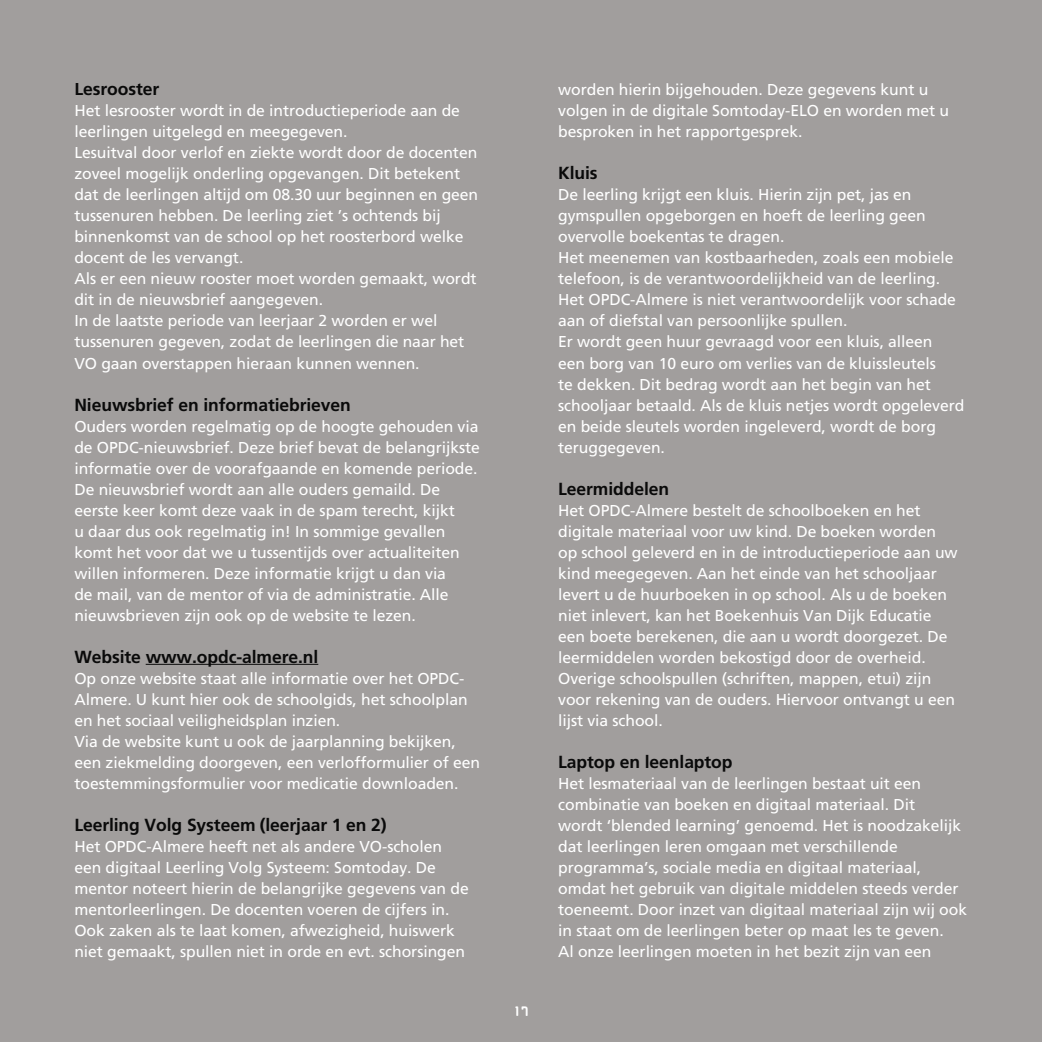
<style>
.page{position:relative;width:1042px;height:1042px;background:#a19e9d}
.page>*{position:absolute;margin:0;border:0;box-sizing:border-box;transform-origin:0 0}
.t1{font:700 17.5px "Frutiger LT Pro";letter-spacing:-.005em;color:#0a0a0a}
.t2{font:15.75px/21px "Frutiger LT Pro";letter-spacing:-.005em;color:#fff}
.t3{font:12.25px "Airstrip Four";color:#fff}
</style>
<div class="page">
<hr style="left:146px;top:664px;width:172px;height:1px;background:#0a0a0a">
<p class="t1" style="left:74px;top:79px;width:86px">Lesrooster</p>
<p class="t2" style="left:74px;top:101px;width:405px">Het lesrooster wordt in de introductieperiode aan de leerlingen uitgelegd en meegegeven.<br>Lesuitval door verlof en ziekte wordt door de docenten zoveel mogelijk onderling opgevangen. Dit betekent dat de leerlingen altijd om 08.30 uur beginnen en geen tussenuren hebben. De leerling ziet ’s ochtends bij binnenkomst van de school op het roosterbord welke docent de les vervangt.<br>Als er een nieuw rooster moet worden gemaakt, wordt dit in de nieuwsbrief aangegeven.<br>In de laatste periode van leerjaar 2 worden er wel tussenuren gegeven, zodat de leerlingen die naar het VO gaan overstappen hieraan kunnen wennen.</p>
<p class="t1" style="left:74px;top:394px;width:278px">Nieuwsbrief en informatiebrieven</p>
<p class="t2" style="left:74px;top:416px;width:407px">Ouders worden regelmatig op de hoogte gehouden via de OPDC-nieuwsbrief. Deze brief bevat de belangrijkste informatie over de voorafgaande en komende periode.<br>De nieuwsbrief wordt aan alle ouders gemaild. De eerste keer komt deze vaak in de spam terecht, kijkt<br>u daar dus ook regelmatig in! In sommige gevallen komt het voor dat we u tussentijds over actualiteiten willen informeren. Deze informatie krijgt u dan via<br>de mail, van de mentor of via de administratie. Alle nieuwsbrieven zijn ook op de website te lezen.</p>
<p class="t1" style="left:74px;top:646px;width:245px">Website www.opdc-almere.nl</p>
<p class="t2" style="left:74px;top:668px;width:407px">Op onze website staat alle informatie over het OPDC-Almere. U kunt hier ook de schoolgids, het schoolplan en het sociaal veiligheidsplan inzien.<br>Via de website kunt u ook de jaarplanning bekijken, een ziekmelding doorgeven, een verlofformulier of een toestemmingsformulier voor medicatie downloaden.</p>
<p class="t1" style="left:74px;top:814px;width:314px">Leerling Volg Systeem (leerjaar 1 en 2)</p>
<p class="t2" style="left:74px;top:836px;width:396px">Het OPDC-Almere heeft net als andere VO-scholen een digitaal Leerling Volg Systeem: Somtoday. De mentor noteert hierin de belangrijke gegevens van de mentorleerlingen. De docenten voeren de cijfers in.<br>Ook zaken als te laat komen, afwezigheid, huiswerk niet gemaakt, spullen niet in orde en evt. schorsingen</p>
<p class="t3" style="left:513px;top:1005px;width:16px">17</p>
<p class="t2" style="left:558px;top:80px;width:392px">worden hierin bijgehouden. Deze gegevens kunt u volgen in de digitale Somtoday-ELO en worden met u besproken in het rapportgesprek.</p>
<p class="t1" style="left:558px;top:163px;width:41px">Kluis</p>
<p class="t2" style="left:558px;top:185px;width:408px">De leerling krijgt een kluis. Hierin zijn pet, jas en gymspullen opgeborgen en hoeft de leerling geen overvolle boekentas te dragen.<br>Het meenemen van kostbaarheden, zoals een mobiele telefoon, is de verantwoordelijkheid van de leerling.<br>Het OPDC-Almere is niet verantwoordelijk voor schade aan of diefstal van persoonlijke spullen.<br>Er wordt geen huur gevraagd voor een kluis, alleen<br>een borg van 10 euro om verlies van de kluissleutels<br>te dekken. Dit bedrag wordt aan het begin van het schooljaar betaald. Als de kluis netjes wordt opgeleverd en beide sleutels worden ingeleverd, wordt de borg teruggegeven.</p>
<p class="t1" style="left:558px;top:478px;width:112px">Leermiddelen</p>
<p class="t2" style="left:558px;top:500px;width:401px">Het OPDC-Almere bestelt de schoolboeken en het digitale materiaal voor uw kind. De boeken worden op school geleverd en in de introductieperiode aan uw kind meegegeven. Aan het einde van het schooljaar levert u de huurboeken in op school. Als u de boeken niet inlevert, kan het Boekenhuis Van Dijk Educatie een boete berekenen, die aan u wordt doorgezet. De leermiddelen worden bekostigd door de overheid.<br>Overige schoolspullen (schriften, mappen, etui) zijn voor rekening van de ouders. Hiervoor ontvangt u een lijst via school.</p>
<p class="t1" style="left:558px;top:751px;width:176px">Laptop en leenlaptop</p>
<p class="t2" style="left:558px;top:773px;width:410px">Het lesmateriaal van de leerlingen bestaat uit een combinatie van boeken en digitaal materiaal. Dit<br>wordt ‘blended learning’ genoemd. Het is noodzakelijk dat leerlingen leren omgaan met verschillende programma’s, sociale media en digitaal materiaal, omdat het gebruik van digitale middelen steeds verder toeneemt. Door inzet van digitaal materiaal zijn wij ook in staat om de leerlingen beter op maat les te geven.<br>Al onze leerlingen moeten in het bezit zijn van een</p>
</div>
